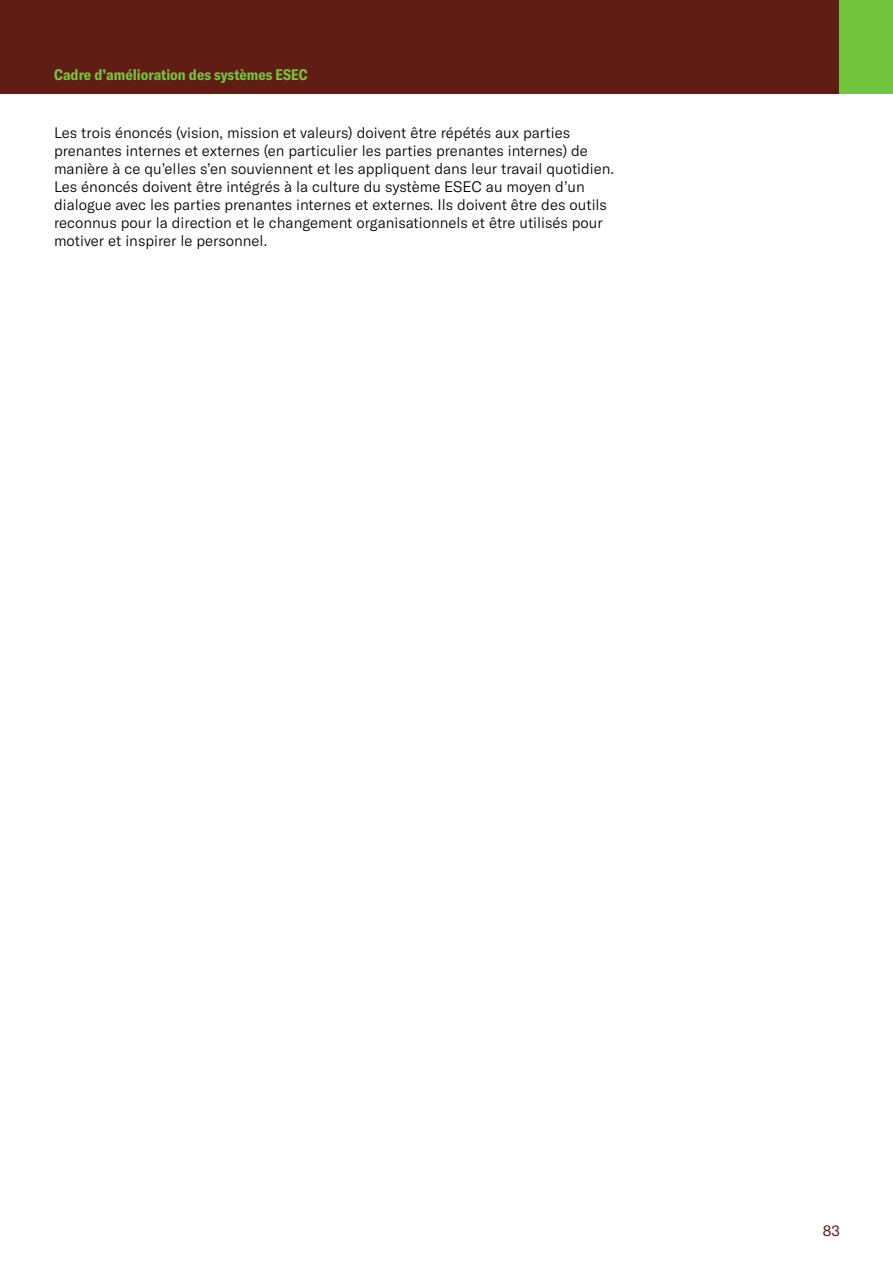
<style>
.page{position:relative;width:893px;height:1263px;background:#fff}
.page>*{position:absolute;margin:0;border:0;box-sizing:border-box;transform-origin:0 0}
.Body{font:300 15px/18px "GT America";color:#000}
.t1{font:700 condensed 15px "GT America";color:#74c53e}
.t2{font:15px "GT America";color:#5f1d14}
</style>
<div class="page">
<div style="left:0;top:0;width:839px;height:94px;background:#5f1d14"></div>
<div style="left:839px;top:0;width:54px;height:94px;background:#74c53e"></div>
<p class="t1" style="left:54px;top:65px;width:255px">Cadre d’amélioration des systèmes ESEC</p>
<p class="Body" style="left:54px;top:124px;width:562px">Les trois énoncés (vision, mission et valeurs) doivent être répétés aux parties prenantes internes et externes (en particulier les parties prenantes internes) de manière à ce qu’elles s’en souviennent et les appliquent dans leur travail quotidien.<br>Les énoncés doivent être intégrés à la culture du système ESEC au moyen d’un dialogue avec les parties prenantes internes et externes. Ils doivent être des outils reconnus pour la direction et le changement organisationnels et être utilisés pour motiver et inspirer le personnel.</p>
<p class="t2" style="left:823px;top:1222px;width:19px">83</p>
</div>
